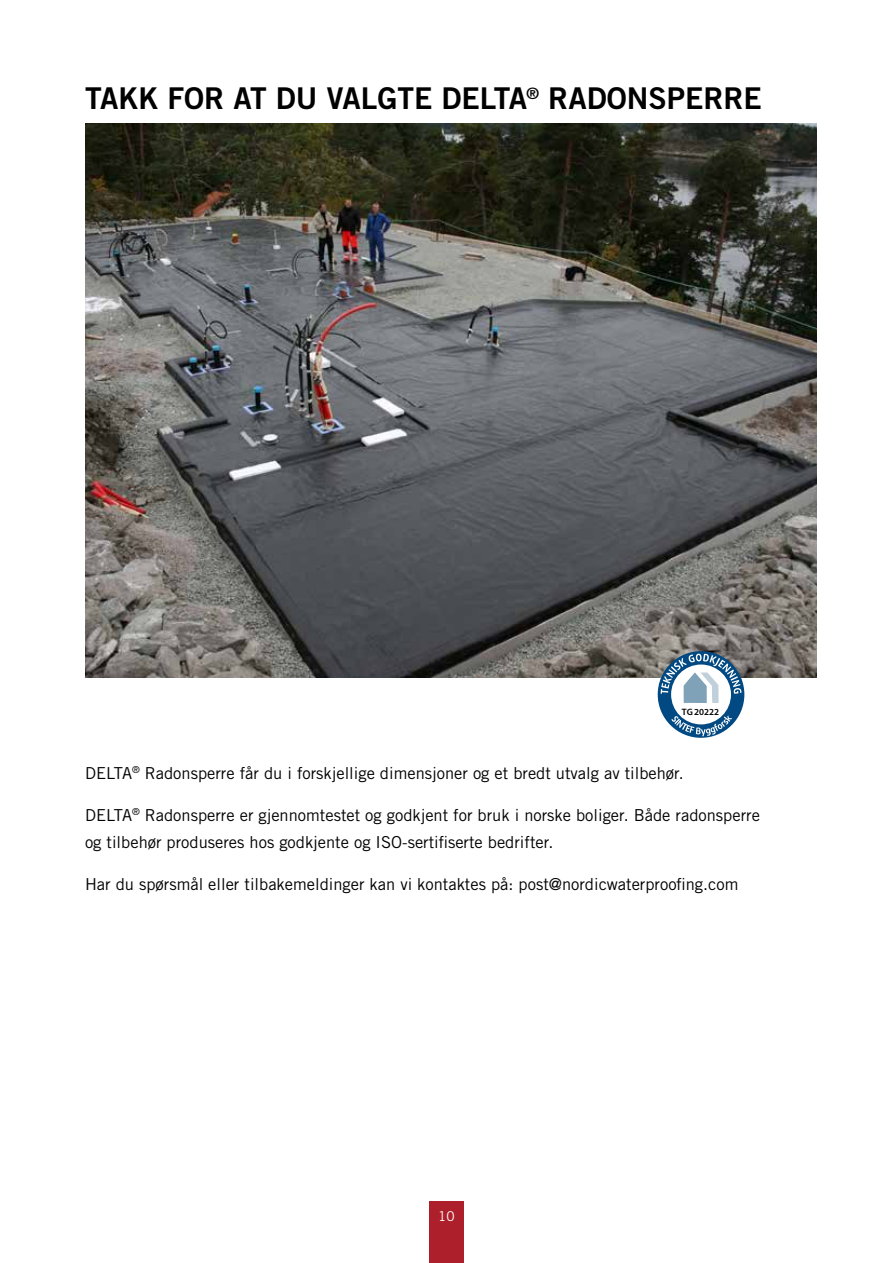
<style>
.page{position:relative;width:893px;height:1263px;background:#fff}
.page>*{position:absolute;margin:0;border:0;box-sizing:border-box;transform-origin:0 0}
.t1{font:30px "Trade Gothic Bold Two";color:#000}
.t2{font:16.5px/27px "Trade Gothic";color:#000}
.t3{font:13.5px "Trade Gothic";color:#fff}
.t4{font:600 9.3px "Myriad Pro";color:#000}
</style>
<div class="page">
<div style="left:429px;top:1202px;width:34px;height:61px;background:#ad1f2a"></div>
<img style="left:85px;top:123px;width:731px;height:554px">
<div style="left:658px;top:651px;width:86px;height:87px;background:#004982;border-radius:50%"></div>
<div style="left:671px;top:664px;width:60px;height:60px;background:#fff;border-radius:50%"></div>
<svg style="left:671px;top:715px;width:61px;height:21px"></svg>
<svg style="left:661px;top:654px;width:80px;height:49px"></svg>
<div style="left:694px;top:707px;width:27px;height:9px;background:#fff"></div>
<h1 class="t1" style="left:85px;top:80px;width:678px">TAKK FOR AT DU VALGTE DELTA<sup>®</sup> RADONSPERRE</h1>
<p class="t4" style="left:682px;top:706px;width:39px">TG 20222</p>
<p class="t2" style="left:85px;top:759px;width:600px">DELTA<sup>®</sup> Radonsperre får du i forskjellige dimensjoner og et bredt utvalg av tilbehør.</p>
<p class="t2" style="left:85px;top:801px;width:21px">Delta</p>
<p class="t2" style="left:85px;top:801px;width:676px;text-indent:47px"><sup>®</sup> Radonsperre er gjennomtestet og godkjent for bruk i norske boliger. Både radonsperre og tilbehør produseres hos godkjente og ISO-sertifiserte bedrifter.</p>
<p class="t2" style="left:85px;top:870px;width:655px">Har du spørsmål eller tilbakemeldinger kan vi kontaktes på: post@nordicwaterproofing.com</p>
<p class="t3" style="left:438px;top:1208px;width:18px">10</p>
</div>
